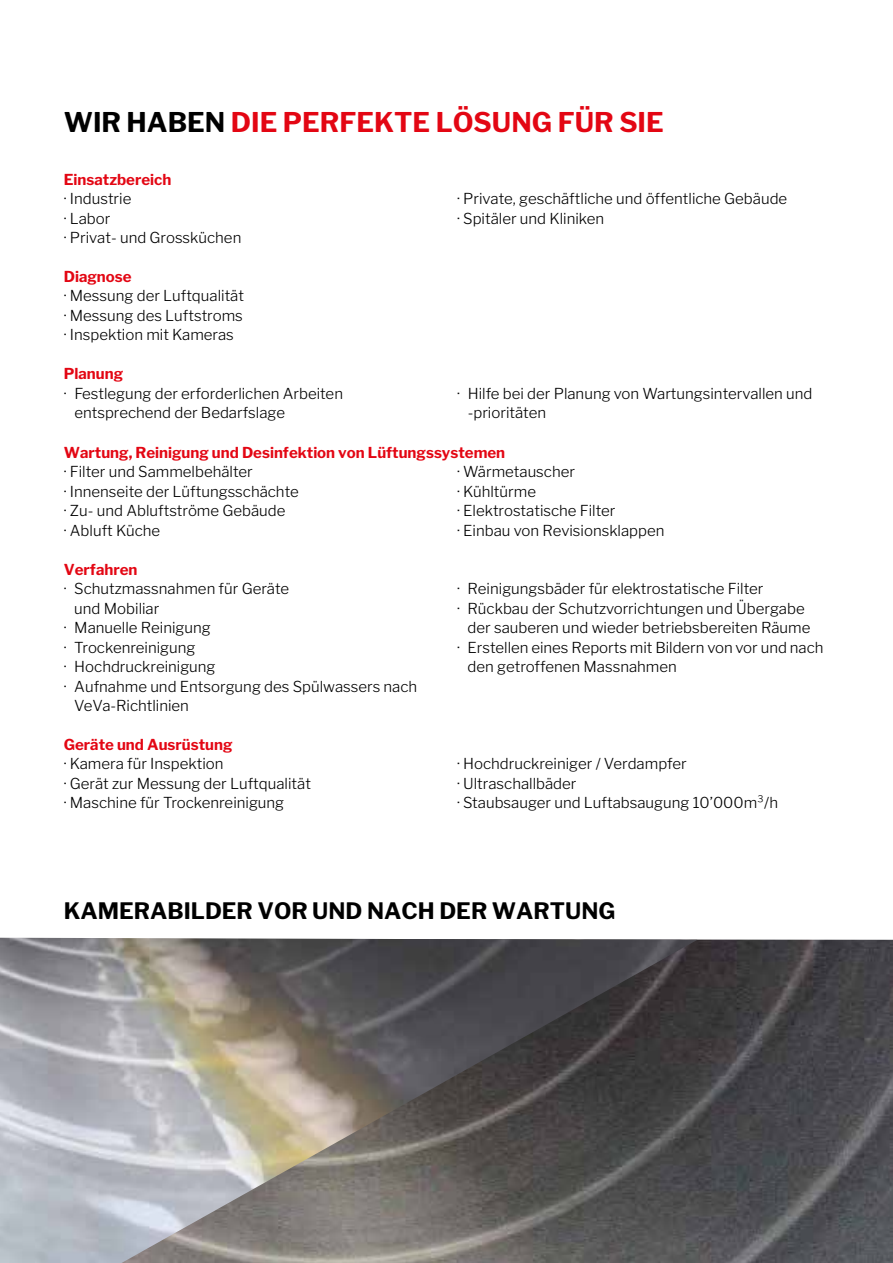
<style>
.page{position:relative;width:893px;height:1263px;background:#fff}
.page>*{position:absolute;margin:0;border:0;box-sizing:border-box;transform-origin:0 0}
.t1{font:100 27px "Libre Franklin";color:#e30613}
.t2{font:100 22.5px "Libre Franklin";color:#000}
.t3{font:300 15px/19.5px "Libre Franklin";color:#000}
.t4{font:100 15px "Libre Franklin";color:#e30613}
.s1{color:#000}
</style>
<div class="page">
<img style="left:697px;top:939px;width:196px;height:324px">
<img style="left:0;top:938px;width:697px;height:325px">
<h1 class="t1" style="left:64px;top:101px;width:601px"><span class="s1">WIR HABEN</span> DIE PERFEKTE LÖSUNG FÜR SIE</h1>
<p class="t4" style="left:64px;top:167px;width:109px">Einsatzbereich</p>
<p class="t3" style="left:64px;top:189px;width:179px">· Industrie<br>· Labor<br>· Privat- und Grossküchen</p>
<p class="t3" style="left:457px;top:189px;width:332px">· Private, geschäftliche und öffentliche Gebäude · Spitäler und Kliniken</p>
<p class="t4" style="left:64px;top:265px;width:69px">Diagnose</p>
<p class="t3" style="left:64px;top:286px;width:182px;text-align:justify">· Messung der Luftqualität · Messung des Luftstroms · Inspektion mit Kameras</p>
<p class="t4" style="left:64px;top:362px;width:61px">Planung</p>
<p class="t3" style="left:74px;top:384px;width:270px;text-indent:-11px">· Festlegung der erforderlichen Arbeiten entsprechend der Bedarfslage</p>
<p class="t3" style="left:468px;top:384px;width:346px;text-indent:-11px">· Hilfe bei der Planung von Wartungsintervallen und -prioritäten</p>
<p class="t4" style="left:64px;top:441px;width:443px">Wartung, Reinigung und Desinfektion von Lüftungssystemen</p>
<p class="t3" style="left:64px;top:462px;width:237px">· Filter und Sammelbehälter<br>· Innenseite der Lüftungsschächte · Zu- und Abluftströme Gebäude<br>· Abluft Küche</p>
<p class="t3" style="left:457px;top:462px;width:209px">· Wärmetauscher<br>· Kühltürme<br>· Elektrostatische Filter<br>· Einbau von Revisionsklappen</p>
<p class="t4" style="left:64px;top:557px;width:75px">Verfahren</p>
<p class="t3" style="left:64px;top:579px;width:227px">· Schutzmassnahmen für Geräte</p>
<p class="t3" style="left:74px;top:598px;width:87px">und Mobiliar</p>
<p class="t3" style="left:64px;top:618px;width:148px">· Manuelle Reinigung</p>
<p class="t3" style="left:64px;top:637px;width:133px">· Trockenreinigung</p>
<p class="t3" style="left:64px;top:657px;width:153px">· Hochdruckreinigung</p>
<p class="t3" style="left:64px;top:676px;width:355px">· Aufnahme und Entsorgung des Spülwassers nach</p>
<p class="t3" style="left:74px;top:696px;width:116px">VeVa-Richtlinien</p>
<p class="t3" style="left:457px;top:579px;width:308px">· Reinigungsbäder für elektrostatische Filter</p>
<p class="t3" style="left:457px;top:598px;width:349px">· Rückbau der Schutzvorrichtungen und Übergabe</p>
<p class="t3" style="left:468px;top:618px;width:344px">der sauberen und wieder betriebsbereiten Räume</p>
<p class="t3" style="left:457px;top:637px;width:368px">· Erstellen eines Reports mit Bildern von vor und nach</p>
<p class="t3" style="left:468px;top:657px;width:211px">den getroffenen Massnahmen</p>
<p class="t4" style="left:64px;top:732px;width:170px">Geräte und Ausrüstung</p>
<p class="t3" style="left:64px;top:754px;width:249px">· Kamera für Inspektion<br>· Gerät zur Messung der Luftqualität · Maschine für Trockenreinigung</p>
<p class="t3" style="left:457px;top:754px;width:322px">· Hochdruckreiniger / Verdampfer<br>· Ultraschallbäder<br>· Staubsauger und Luftabsaugung 10’000m³/h</p>
<h2 class="t2" style="left:64px;top:893px;width:553px">KAMERABILDER VOR UND NACH DER WARTUNG</h2>
</div>
